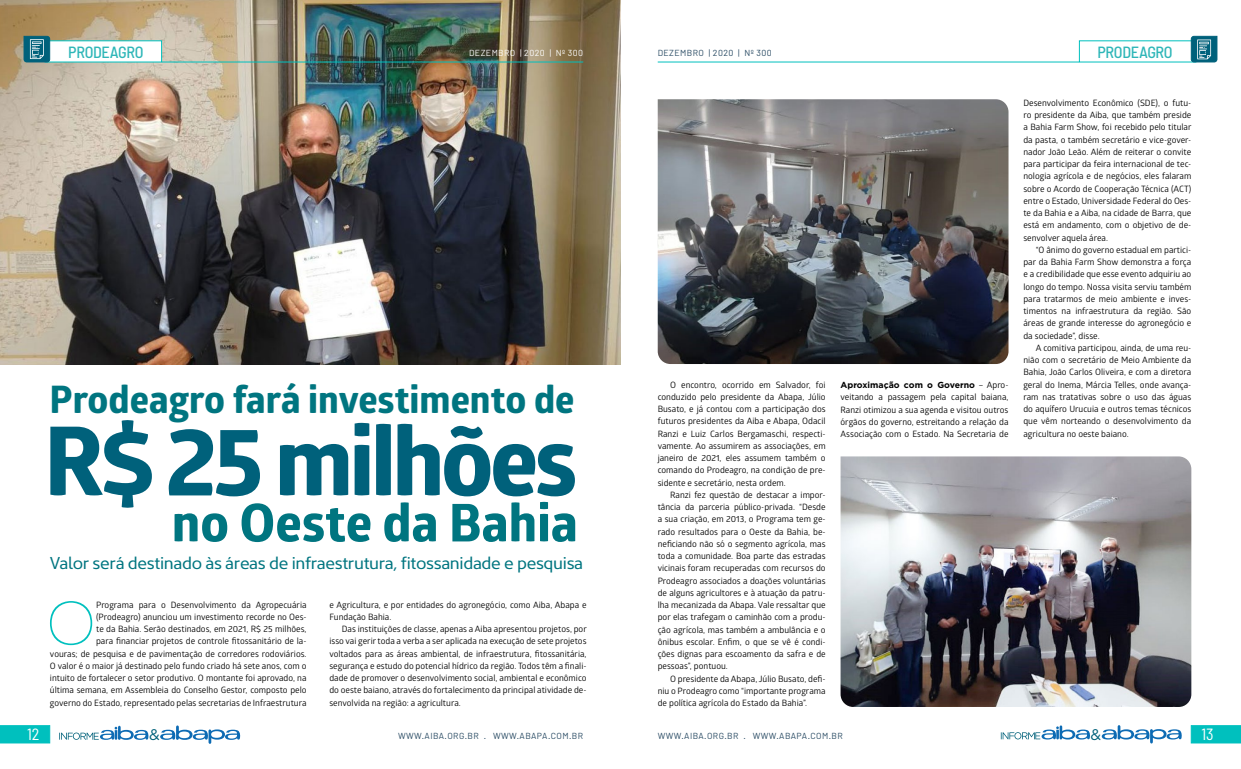
<style>
.page{position:relative;width:1241px;height:769px;background:#fff}
.page>*{position:absolute;margin:0;border:0;box-sizing:border-box;transform-origin:0 0}
.t1{font:700 95.55px "Globerx";letter-spacing:-.04em;color:#00617b}
.t2{font:200 62.04px "Kyrial Display Pro";color:#00c0be}
.t3{font:700 52.15px "Globerx";color:#007580}
.t4{font:700 37.89px "Globerx";color:#007580}
.t5{font:17.5px "Kyrial Sans Pro";letter-spacing:-.02em;color:#007580}
.t6{font:500 semi-condensed 16.19px "Barlow";letter-spacing:-.02em;color:#2eb6b8}
.t7{font:semi-condensed 16.19px "Barlow";color:#fff}
.t8{font:15.4px "Gotham Rounded";color:#00617a}
.t9{font:8.75px/12.2px "Glober";color:#000;text-align:justify}
.t10{font:8.75px "Barlow";letter-spacing:.05em;color:#264861}
.t11{font:700 8.75px "Gotham";color:#000}
.t12{font:8.75px "Barlow";letter-spacing:.05em;color:#fff}
.s1{font-family:"Glober";font-weight:400}
</style>
<div class="page">
<svg style="left:0;top:725px;width:50px;height:18px"></svg>
<svg style="left:1190px;top:725px;width:50px;height:18px"></svg>
<hr style="left:657px;top:62px;width:421px;height:1px;background:#00c0be">
<svg style="left:160px;top:725px;width:80px;height:19px"></svg>
<svg style="left:59px;top:725px;width:90px;height:15px"></svg>
<svg style="left:1101px;top:725px;width:80px;height:19px"></svg>
<svg style="left:1000px;top:725px;width:90px;height:15px"></svg>
<img style="left:0;top:0;width:620px;height:364px">
<img style="left:840px;top:456px;width:351px;height:251px">
<img style="left:657px;top:99px;width:351px;height:265px">
<hr style="left:162px;top:62px;width:421px;height:1px;background:#00c0be">
<div style="left:45px;top:41px;width:117px;height:21px;background:#fff"></div>
<svg style="left:23px;top:36px;width:27px;height:26px"></svg>
<svg style="left:1190px;top:36px;width:27px;height:26px"></svg>
<h3 class="t6" style="left:68px;top:42px;width:77px">PRODEAGRO</h3>
<p class="t12" style="left:469px;top:47px;width:116px">DEZEMBRO | 2020 | Nº 300</p>
<h3 class="t4" style="left:50px;top:372px;width:526px">Prodeagro fará investimento de</h3>
<h1 class="t1" style="left:44px;top:392px;width:535px">R$ 25 milhões</h1>
<h3 class="t3" style="left:172px;top:485px;width:407px">no Oeste da Bahia</h3>
<h3 class="t5" style="left:50px;top:551px;width:534px">Valor será destinado às áreas de infraestrutura, fitossanidade e pesquisa</h3>
<h2 class="t2" style="left:46px;top:579px;width:51px">O</h2>
<p class="t9" style="left:50px;top:598px;width:258px;text-align:right">Programa para o Desenvolvimento da Agropecuária (Prodeagro) anunciou um investimento recorde no Oes-<br>te da Bahia. Serão destinados, em 2021, R$ 25 milhões,<br>para financiar projetos de controle fitossanitário de la-<br>vouras; de pesquisa e de pavimentação de corredores rodoviários.<br>O valor é o maior já destinado pelo fundo criado há sete anos, com o intuito de fortalecer o setor produtivo. O montante foi aprovado, na última semana, em Assembleia do Conselho Gestor, composto pelo governo do Estado, representado pelas secretarias de Infraestrutura</p>
<p class="t9" style="left:329px;top:598px;width:258px">e Agricultura, e por entidades do agronegócio, como Aiba, Abapa e<br>Fundação Bahia.</p>
<p class="t9" style="left:329px;top:623px;width:259px;text-indent:12px">Das instituições de classe, apenas a Aiba apresentou projetos, por isso vai gerir toda a verba a ser aplicada na execução de sete projetos voltados para as áreas ambiental, de infraestrutura, fitossanitária, segurança e estudo do potencial hídrico da região. Todos têm a finali&shy;dade de promover o desenvolvimento social, ambiental e econômico do oeste baiano, através do fortalecimento da principal atividade de&shy;senvolvida na região: a agricultura.</p>
<p class="t10" style="left:657px;top:47px;width:116px">DEZEMBRO | 2020 | Nº 300</p>
<h3 class="t6" style="left:1097px;top:42px;width:77px">PRODEAGRO</h3>
<p class="t9" style="left:657px;top:378px;width:169px;text-indent:12px">O encontro, ocorrido em Salvador, foi conduzido pelo presidente da Abapa, Júlio Busato, e já contou com a participação dos futuros presidentes da Aiba e Abapa, Odacil Ranzi e Luiz Carlos Bergamaschi, respecti&shy;vamente. Ao assumirem as associações, em janeiro de 2021, eles assumem também o comando do Prodeagro, na condição de pre&shy;sidente e secretário, nesta ordem.</p>
<p class="t9" style="left:657px;top:488px;width:169px;text-indent:12px">Ranzi fez questão de destacar a impor&shy;tância da parceria público-privada. “Desde a sua criação, em 2013, o Programa tem ge&shy;rado resultados para o Oeste da Bahia, be&shy;neficiando não só o segmento agrícola, mas toda a comunidade. Boa parte das estradas vicinais foram recuperadas com recursos do Prodeagro associados a doações voluntárias de alguns agricultores e à atuação da patru&shy;lha mecanizada da Abapa. Vale ressaltar que por elas trafegam o caminhão com a produ&shy;ção agrícola, mas também a ambulância e o ônibus escolar. Enfim, o que se vê é condi&shy;ções dignas para escoamento da safra e de pessoas”, pontuou.</p>
<p class="t9" style="left:657px;top:672px;width:169px;text-indent:12px">O presidente da Abapa, Júlio Busato, defi&shy;niu o Prodeagro como “importante programa de política agrícola do Estado da Bahia”.</p>
<p class="t11" style="left:840px;top:379px;width:169px">Aproximação com o Governo <span class="s1">– Apro-</span></p>
<p class="t9" style="left:840px;top:391px;width:169px">veitando a passagem pela capital baiana, Ranzi otimizou a sua agenda e visitou outros órgãos do governo, estreitando a relação da Associação com o Estado. Na Secretaria de</p>
<p class="t9" style="left:1023px;top:96px;width:170px">Desenvolvimento Econômico (SDE), o futu&shy;ro presidente da Aiba, que também preside a Bahia Farm Show, foi recebido pelo titular da pasta, o também secretário e vice-gover&shy;nador João Leão. Além de reiterar o convite para participar da feira internacional de tec&shy;nologia agrícola e de negócios, eles falaram sobre o Acordo de Cooperação Técnica (ACT) entre o Estado, Universidade Federal do Oes&shy;te da Bahia e a Aiba, na cidade de Barra, que está em andamento, com o objetivo de de&shy;senvolver aquela área.</p>
<p class="t9" style="left:1023px;top:243px;width:169px;text-indent:12px">“O ânimo do governo estadual em partici&shy;par da Bahia Farm Show demonstra a força e a credibilidade que esse evento adquiriu ao longo do tempo. Nossa visita serviu também para tratarmos de meio ambiente e inves&shy;timentos na infraestrutura da região. São áreas de grande interesse do agronegócio e da sociedade”, disse.</p>
<p class="t9" style="left:1023px;top:341px;width:169px;text-indent:12px">A comitiva participou, ainda, de uma reu&shy;nião com o secretário de Meio Ambiente da Bahia, João Carlos Oliveira, e com a diretora geral do Inema, Márcia Telles, onde avança&shy;ram nas tratativas sobre o uso das águas do aquífero Urucuia e outros temas técnicos que vêm norteando o desenvolvimento da agricultura no oeste baiano.</p>
<h3 class="t7" style="left:27px;top:724px;width:14px">12</h3>
<h3 class="t8" style="left:149px;top:725px;width:12px">&amp;</h3>
<h3 class="t8" style="left:1090px;top:725px;width:12px">&amp;</h3>
<h3 class="t7" style="left:1201px;top:724px;width:14px">13</h3>
<p class="t10" style="left:398px;top:730px;width:187px">WWW.AIBA.ORG.BR . WWW.ABAPA.COM.BR</p>
<p class="t10" style="left:657px;top:730px;width:187px">WWW.AIBA.ORG.BR . WWW.ABAPA.COM.BR</p>
</div>
